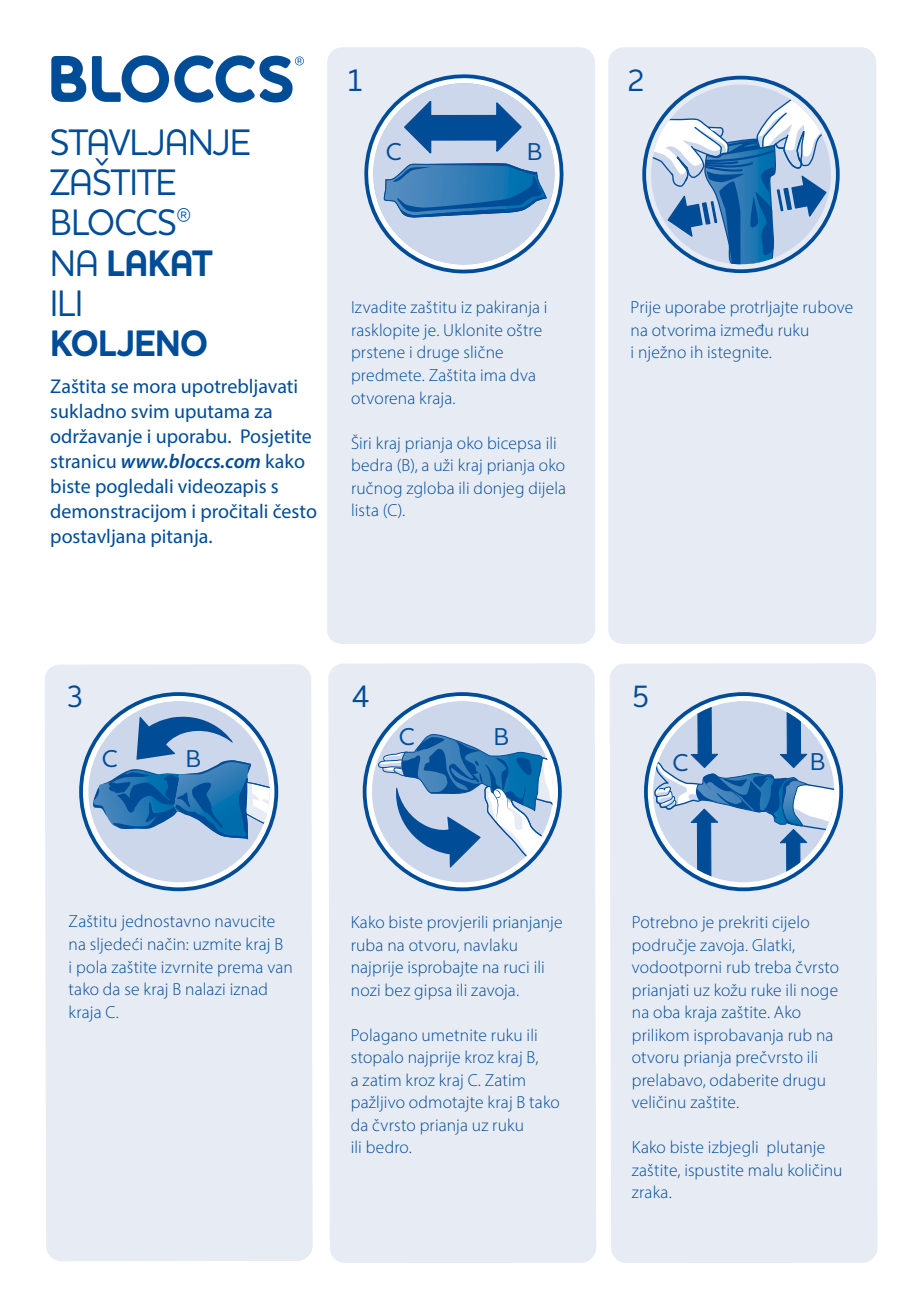
<style>
.page{position:relative;width:922px;height:1312px;background:#fff}
.page>*{position:absolute;margin:0;border:0;box-sizing:border-box;transform-origin:0 0}
.t1{font:500 37.5px/40px "Houschka Pro";letter-spacing:-.02em;color:#004c97;scale:.92 1}
.t2{font:700 37.5px "Houschka Pro";letter-spacing:-.02em;color:#004c97;scale:.92 1}
.t3{font:500 31.25px "Houschka Pro";color:#004c97}
.t4{font:500 24.75px "Houschka Pro";color:#004c97}
.t5{font:20px/25px "Myriad Pro";color:#004c97}
.t6{font:300 17.5px/22.5px "Myriad Pro";letter-spacing:.01em;color:#004c97}
.s1{font-weight:700}
.s2{font-weight:600;font-style:italic}
</style>
<div class="page">
<svg style="left:51px;top:56px;width:35px;height:46px"></svg>
<svg style="left:92px;top:55px;width:212px;height:47px"></svg>
<div style="left:327px;top:47px;width:268px;height:596px;background:#e6ebf4;border-radius:15px"></div>
<div style="left:328px;top:663px;width:268px;height:599px;background:#e6ebf4"></div>
<div style="left:610px;top:663px;width:267px;height:599px;background:#e6ebf4"></div>
<div style="left:608px;top:47px;width:268px;height:596px;background:#e6ebf4;border-radius:15px"></div>
<div style="left:45px;top:664px;width:267px;height:596px;background:#e6ebf4"></div>
<svg style="left:364px;top:74px;width:200px;height:200px"></svg>
<svg style="left:81px;top:694px;width:195px;height:195px"></svg>
<div style="left:79px;top:692px;width:199px;height:199px;border:4px solid #004c97;border-radius:50%"></div>
<div style="left:88px;top:701px;width:181px;height:181px;background:#ccd7ec;border-radius:50%"></div>
<svg style="left:93px;top:714px;width:176px;height:125px"></svg>
<svg style="left:364px;top:694px;width:195px;height:195px"></svg>
<div style="left:372px;top:701px;width:181px;height:181px;background:#ccd7ec;border-radius:91px"></div>
<div style="left:362px;top:692px;width:199px;height:199px;border:4px solid #004c97;border-radius:50%"></div>
<svg style="left:377px;top:733px;width:176px;height:149px"></svg>
<svg style="left:645px;top:694px;width:196px;height:195px"></svg>
<div style="left:644px;top:692px;width:198px;height:199px;border:4px solid #004c97;border-radius:50%"></div>
<svg style="left:652px;top:701px;width:182px;height:181px;background:#a5bedb"></svg>
<div style="left:642px;top:76px;width:197px;height:197px;border:4px solid #004c97;border-radius:50%"></div>
<svg style="left:651px;top:84px;width:179px;height:180px"></svg>
<h1 class="t1" style="left:50px;top:122px;width:219px">STAVLJANJE<br>ZAŠTITE<br>BLOCCS®<br>NA <span class="s1">LAKAT<br></span>ILI</h1>
<h1 class="t2" style="left:50px;top:318px;width:173px">KOLJENO</h1>
<p class="t5" style="left:50px;top:373px;width:268px">Zaštita se mora upotrebljavati sukladno svim uputama za održavanje i uporabu. Posjetite stranicu <span class="s2">www.bloccs.com</span> kako biste pogledali videozapis s demonstracijom i pročitali često postavljana pitanja.</p>
<h2 class="t3" style="left:345px;top:60px;width:20px">1</h2>
<h3 class="t4" style="left:386px;top:136px;width:18px">C</h3>
<h3 class="t4" style="left:527px;top:136px;width:17px">B</h3>
<p class="t6" style="left:351px;top:296px;width:198px">Izvadite zaštitu iz pakiranja i rasklopite je. Uklonite oštre prstene i druge slične predmete. Zaštita ima dva otvorena kraja.</p>
<p class="t6" style="left:351px;top:431px;width:217px">Širi kraj prianja oko bicepsa ili bedra (B), a uži kraj prianja oko ručnog zgloba ili donjeg dijela lista (C).</p>
<h2 class="t3" style="left:66px;top:676px;width:20px">3</h2>
<h3 class="t4" style="left:102px;top:742px;width:18px">C</h3>
<h3 class="t4" style="left:186px;top:742px;width:17px">B</h3>
<h2 class="t3" style="left:351px;top:676px;width:20px">4</h2>
<h3 class="t4" style="left:398px;top:720px;width:18px">C</h3>
<h3 class="t4" style="left:493px;top:720px;width:17px">B</h3>
<p class="t6" style="left:69px;top:910px;width:226px">Zaštitu jednostavno navucite na sljedeći način: uzmite kraj B<br>i pola zaštite izvrnite prema van tako da se kraj B nalazi iznad kraja C.</p>
<p class="t6" style="left:350px;top:910px;width:213px">Kako biste provjerili prianjanje ruba na otvoru, navlaku najprije isprobajte na ruci ili nozi bez gipsa ili zavoja.</p>
<p class="t6" style="left:350px;top:1023px;width:210px">Polagano umetnite ruku ili stopalo najprije kroz kraj B,<br>a zatim kroz kraj C. Zatim pažljivo odmotajte kraj B tako da čvrsto prianja uz ruku<br>ili bedro.</p>
<h2 class="t3" style="left:626px;top:60px;width:20px">2</h2>
<p class="t6" style="left:630px;top:296px;width:224px">Prije uporabe protrljajte rubove na otvorima između ruku<br>i nježno ih istegnite.</p>
<h2 class="t3" style="left:631px;top:676px;width:20px">5</h2>
<h3 class="t4" style="left:672px;top:746px;width:18px">C</h3>
<h3 class="t4" style="left:810px;top:746px;width:17px">B</h3>
<p class="t6" style="left:631px;top:910px;width:209px">Potrebno je prekriti cijelo područje zavoja. Glatki, vodootporni rub treba čvrsto prianjati uz kožu ruke ili noge na oba kraja zaštite. Ako prilikom isprobavanja rub na otvoru prianja prečvrsto ili prelabavo, odaberite drugu veličinu zaštite.</p>
<p class="t6" style="left:631px;top:1135px;width:212px">Kako biste izbjegli plutanje zaštite, ispustite malu količinu zraka.</p>
</div>
